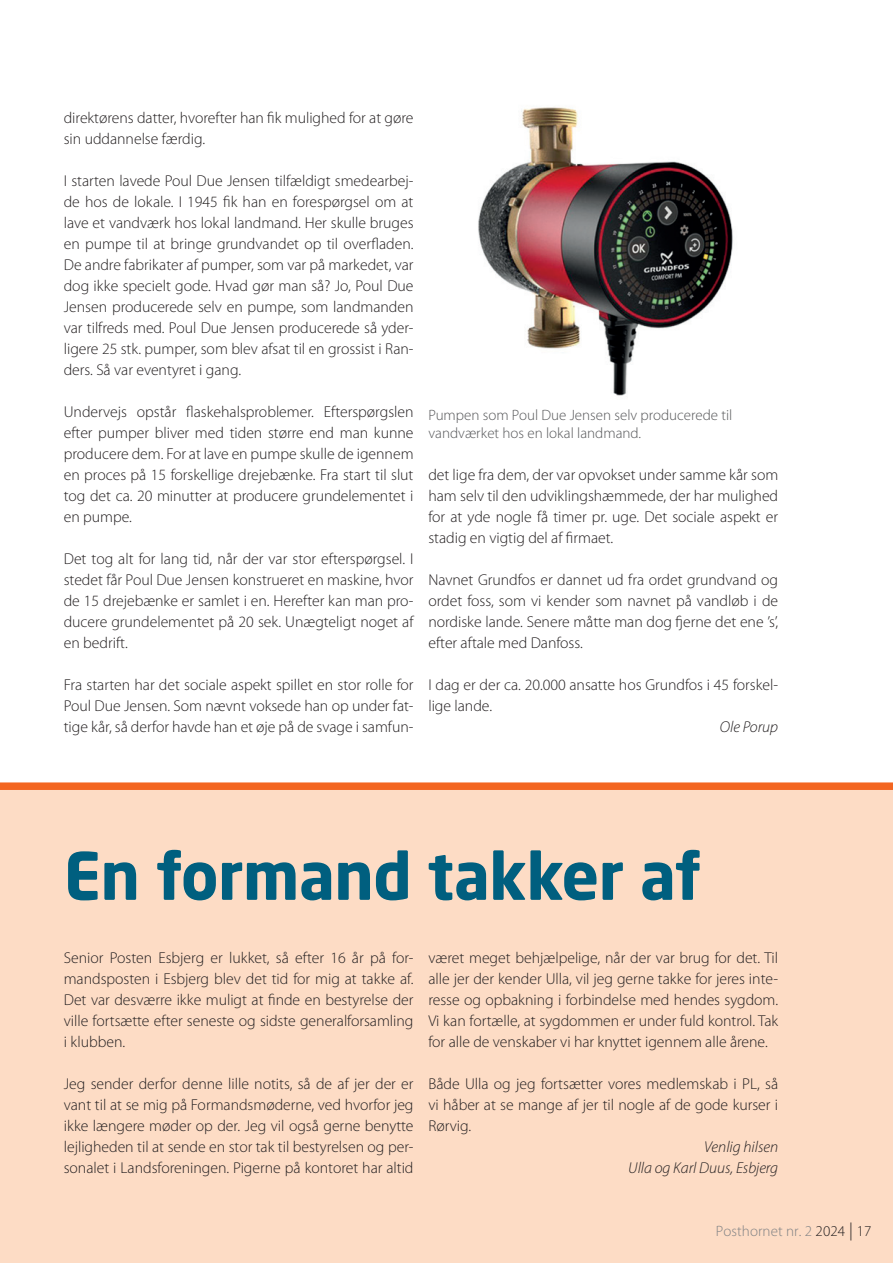
<style>
.page{position:relative;width:893px;height:1263px;background:#fff}
.page>*{position:absolute;margin:0;border:0;box-sizing:border-box;transform-origin:0 0}
.Overskrift{font:700 64.5px "Neo Sans Pro";letter-spacing:-.01em;color:#005f7f}
.Brød_ny{font:300 15.75px/21px "Myriad Pro";color:#231f20;text-align:justify}
.Brød_ny-2{font:italic 300 15.75px "Myriad Pro";color:#231f20}
.Billedetekst_ny{font:300 15px/18px "Myriad Pro";color:#57585a}
.t1{font:300 15px "Myriad Pro";letter-spacing:.005em;color:#808285}
.s1{color:#231f20}
.s2{font-size:18px;color:#231f20}
</style>
<div class="page">
<div style="left:0;top:787px;width:893px;height:476px;background:#fddcc5"></div>
<img style="left:478px;top:107px;width:255px;height:289px">
<div style="left:0;top:782px;width:893px;height:8px;background:#f36621"></div>
<p class="Brød_ny" style="left:64px;top:108px;width:351px">direktørens datter, hvorefter han fik mulighed for at gøre sin uddannelse færdig.</p>
<p class="Brød_ny" style="left:64px;top:171px;width:351px">I starten lavede Poul Due Jensen tilfældigt smedearbej&shy;de hos de lokale. I 1945 fik han en forespørgsel om at lave et vandværk hos lokal landmand. Her skulle bruges en pumpe til at bringe grundvandet op til overfladen.<br>De andre fabrikater af pumper, som var på markedet, var dog ikke specielt gode. Hvad gør man så? Jo, Poul Due Jensen producerede selv en pumpe, som landmanden var tilfreds med. Poul Due Jensen producerede så yder&shy;ligere 25 stk. pumper, som blev afsat til en grossist i Ran&shy;ders. Så var eventyret i gang.</p>
<p class="Brød_ny" style="left:64px;top:402px;width:351px">Undervejs opstår flaskehalsproblemer. Efterspørgslen efter pumper bliver med tiden større end man kunne producere dem. For at lave en pumpe skulle de igennem en proces på 15 forskellige drejebænke. Fra start til slut tog det ca. 20 minutter at producere grundelementet i en pumpe.</p>
<p class="Brød_ny" style="left:64px;top:549px;width:351px">Det tog alt for lang tid, når der var stor efterspørgsel. I stedet får Poul Due Jensen konstrueret en maskine, hvor de 15 drejebænke er samlet i en. Herefter kan man pro&shy;ducere grundelementet på 20 sek. Unægteligt noget af en bedrift.</p>
<p class="Brød_ny" style="left:64px;top:675px;width:351px">Fra starten har det sociale aspekt spillet en stor rolle for Poul Due Jensen. Som nævnt voksede han op under fat&shy;tige kår, så derfor havde han et øje på de svage i samfun-</p>
<p class="Billedetekst_ny" style="left:428px;top:406px;width:305px">Pumpen som Poul Due Jensen selv producerede til vandværket hos en lokal landmand.</p>
<p class="Brød_ny" style="left:428px;top:465px;width:351px">det lige fra dem, der var opvokset under samme kår som ham selv til den udviklingshæmmede, der har mulighed for at yde nogle få timer pr. uge. Det sociale aspekt er stadig en vigtig del af firmaet.</p>
<p class="Brød_ny" style="left:428px;top:570px;width:351px">Navnet Grundfos er dannet ud fra ordet grundvand og ordet foss, som vi kender som navnet på vandløb i de nordiske lande. Senere måtte man dog fjerne det ene ’s’, efter aftale med Danfoss.</p>
<p class="Brød_ny" style="left:428px;top:675px;width:351px">I dag er der ca. 20.000 ansatte hos Grundfos i 45 forskel&shy;lige lande.</p>
<p class="Brød_ny-2" style="left:720px;top:718px;width:60px">Ole Porup</p>
<p class="Overskrift" style="left:64px;top:834px;width:639px">En formand takker af</p>
<p class="Brød_ny" style="left:64px;top:948px;width:351px">Senior Posten Esbjerg er lukket, så efter 16 år på for&shy;mandsposten i Esbjerg blev det tid for mig at takke af.<br>Det var desværre ikke muligt at finde en bestyrelse der ville fortsætte efter seneste og sidste generalforsamling i klubben.</p>
<p class="Brød_ny" style="left:64px;top:1074px;width:351px">Jeg sender derfor denne lille notits, så de af jer der er vant til at se mig på Formandsmøderne, ved hvorfor jeg ikke længere møder op der. Jeg vil også gerne benytte lejligheden til at sende en stor tak til bestyrelsen og per&shy;sonalet i Landsforeningen. Pigerne på kontoret har altid</p>
<p class="Brød_ny" style="left:428px;top:948px;width:351px">været meget behjælpelige, når der var brug for det. Til alle jer der kender Ulla, vil jeg gerne takke for jeres inte&shy;resse og opbakning i forbindelse med hendes sygdom.<br>Vi kan fortælle, at sygdommen er under fuld kontrol. Tak for alle de venskaber vi har knyttet igennem alle årene.</p>
<p class="Brød_ny" style="left:428px;top:1074px;width:351px">Både Ulla og jeg fortsætter vores medlemskab i PL, så vi håber at se mange af jer til nogle af de gode kurser i Rørvig.</p>
<p class="Brød_ny-2" style="left:704px;top:1138px;width:75px">Venlig hilsen</p>
<p class="Brød_ny-2" style="left:628px;top:1159px;width:152px">Ulla og Karl Duus, Esbjerg</p>
<p class="t1" style="left:716px;top:1223px;width:157px">Posthornet nr. 2 <span class="s1">2024</span> <span class="s2">|</span> <span class="s1">17</span></p>
</div>
